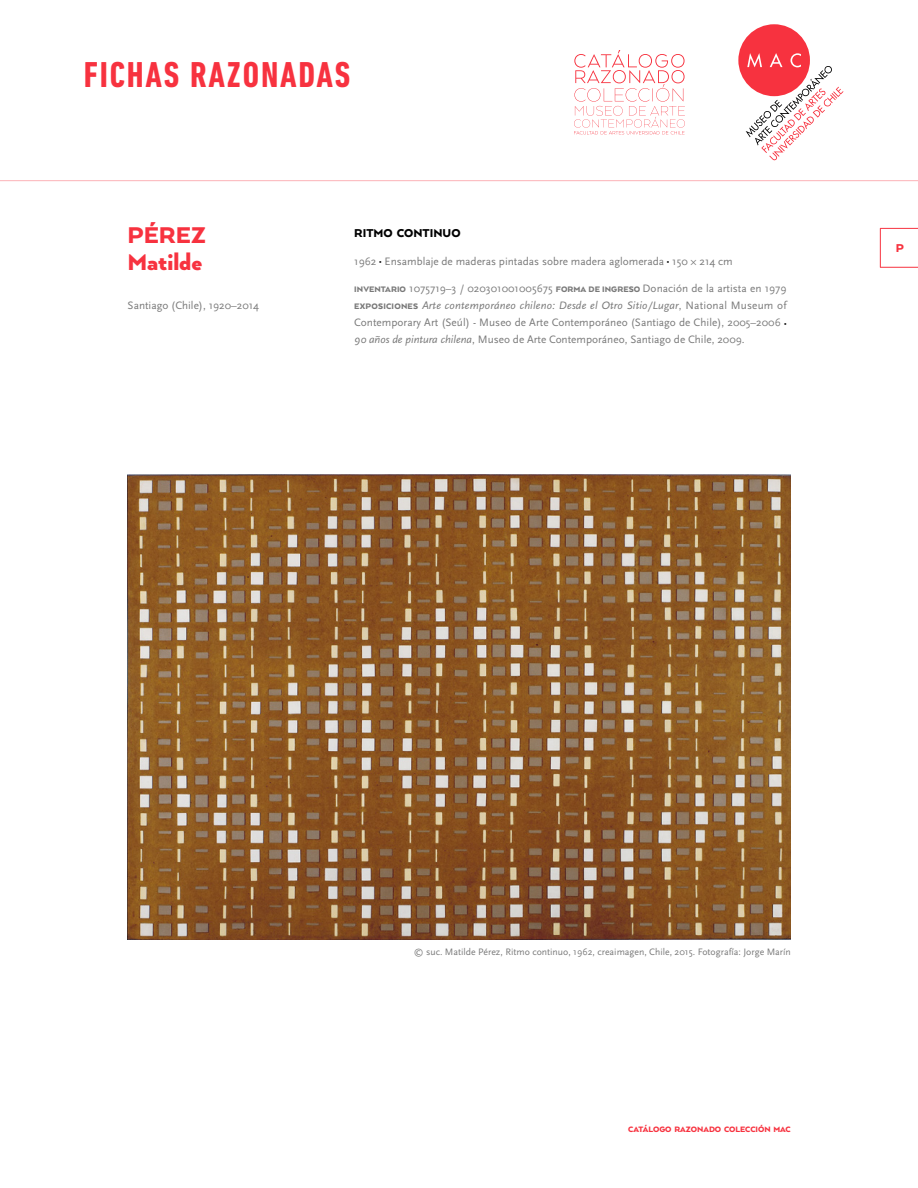
<style>
.page{position:relative;width:918px;height:1188px;background:#fff}
.page>*{position:absolute;margin:0;border:0;box-sizing:border-box;transform-origin:0 0}
.t1{font:700 condensed 36.6px "DIN Next LT Pro";letter-spacing:.05em;color:#f7323f}
.t2{font:900 26.25px/26.2px "Arquitecta";color:#f7323f}
.t3{font:900 13.2px "Arquitecta";color:#000}
.t4{font:900 13.2px "Arquitecta";color:#f7323f}
.t5{font:11.25px/16.8px "Scala Sans";color:#797979;text-align:justify}
.t6{font:9.75px "Scala Sans";color:#797979}
.t7{font:900 9px "Arquitecta";color:#f7323f}
.s1{font-family:"Arquitecta";font-weight:900;color:#000}
.s2{font-family:"Arquitecta";font-weight:900;font-size:9.15px}
.s3{font-style:italic}
</style>
<div class="page">
<hr style="left:0;top:180px;width:918px;height:1px;background:#f7323f">
<svg style="left:738px;top:24px;width:106px;height:137px"></svg>
<svg style="left:574px;top:50px;width:111px;height:85px"></svg>
<img style="left:128px;top:475px;width:662px;height:465px">
<hr style="left:880px;top:228px;width:38px;height:1px;background:#f7323f">
<hr style="left:880px;top:228px;width:1px;height:39px;background:#f7323f">
<hr style="left:880px;top:267px;width:38px;height:1px;background:#f7323f">
<h1 class="t1" style="left:84px;top:54px;width:268px">FICHAS RAZONADAS</h1>
<h2 class="t2" style="left:128px;top:222px;width:80px">PÉREZ<br>MATILDE</h2>
<p class="t5" style="left:128px;top:297px;width:133px">Santiago (Chile), 1920–2014</p>
<p class="t3" style="left:354px;top:225px;width:108px">RITMO CONTINUO</p>
<p class="t5" style="left:354px;top:253px;width:380px">1962 <span class="s1">·</span> Ensamblaje de maderas pintadas sobre madera aglomerada <span class="s1">·</span> 150 × 214 cm</p>
<p class="t5" style="left:354px;top:280px;width:434px"><span class="s2">INVENTARIO</span> 1075719–3 / 020301001005675 <span class="s2">FORMA DE INGRESO</span> Donación de la artista en 1979<br><span class="s2">EXPOSICIONES</span> <span class="s3">Arte contemporáneo chileno: Desde el Otro Sitio/Lugar</span>, National Museum of Contemporary Art (Seúl) - Museo de Arte Contemporáneo (Santiago de Chile), 2005–2006 <span class="s1">· </span><span class="s3">90 años de pintura chilena</span>, Museo de Arte Contemporáneo, Santiago de Chile, 2009.</p>
<p class="t4" style="left:896px;top:240px;width:8px">P</p>
<p class="t6" style="left:414px;top:947px;width:379px">© suc. Matilde Pérez, Ritmo continuo, 1962, creaimagen, Chile, 2015. Fotografía: Jorge Marín</p>
<p class="t7" style="left:628px;top:1124px;width:164px">CATÁLOGO RAZONADO COLECCIÓN MAC</p>
</div>
